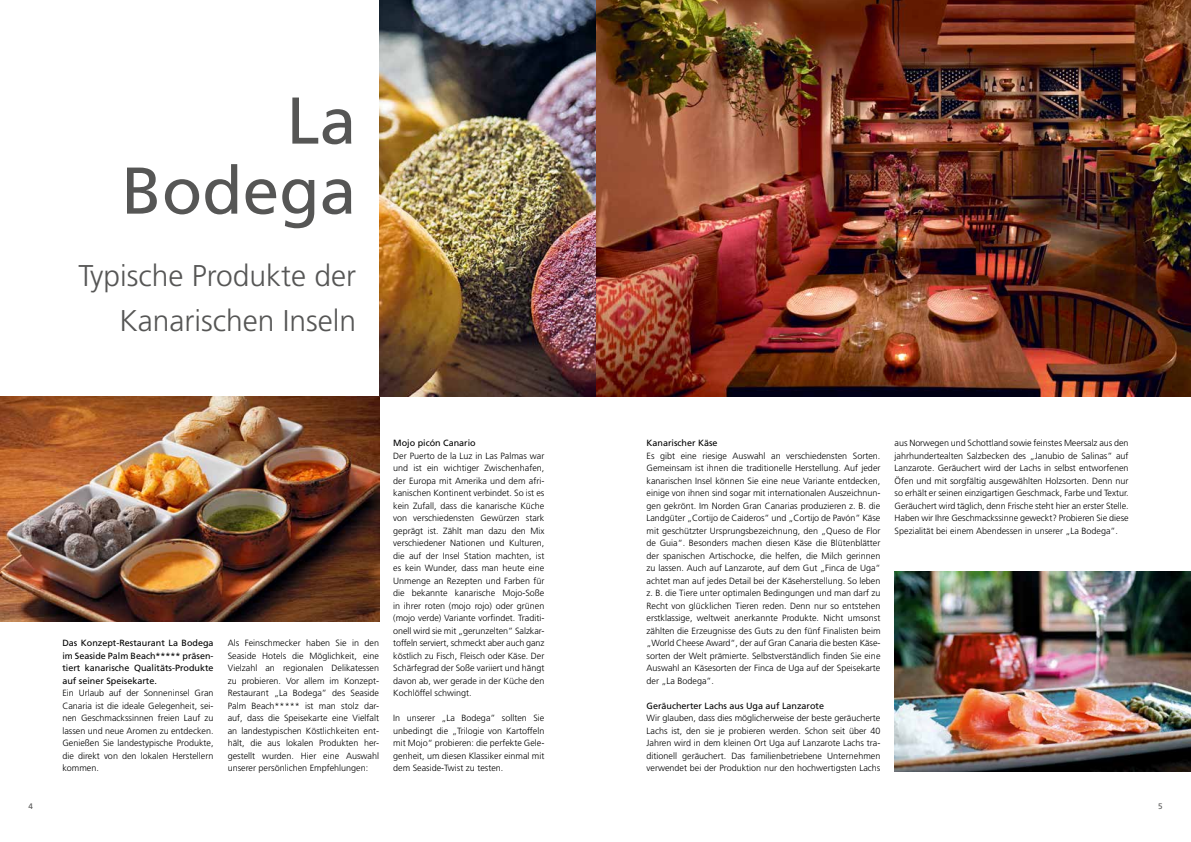
<style>
.page{position:relative;width:1191px;height:842px;background:#fff}
.page>*{position:absolute;margin:0;border:0;box-sizing:border-box;transform-origin:0 0}
.t1{font:66px/70px "Frutiger";color:#565655;text-align:right}
.t2{font:300 30px/45px "Frutiger";color:#565655;text-align:right}
.t3{font:300 9px/12.5px "Frutiger";color:#000;text-align:justify}
.t4{font:9px/12.5px "Frutiger";color:#000;text-align:justify}
.t5{font:8px "Frutiger";color:#565655}
</style>
<div class="page">
<img style="left:379px;top:0;width:812px;height:396px">
<img style="left:0;top:396px;width:379px;height:225px">
<img style="left:894px;top:571px;width:297px;height:200px">
<h1 class="t1" style="left:121px;top:85px;width:236px">La<br>Bodega</h1>
<h2 class="t2" style="left:78px;top:253px;width:279px">Typische Produkte der<br>Kanarischen Inseln</h2>
<p class="t4" style="left:62px;top:636px;width:153px">Das Konzept-Restaurant La Bodega im Seaside Palm Beach***** präsen&shy;tiert kanarische Qualitäts-Produkte auf seiner Speisekarte.</p>
<p class="t3" style="left:62px;top:687px;width:153px">Ein Urlaub auf der Sonneninsel Gran Canaria ist die ideale Gelegenheit, sei&shy;nen Geschmackssinnen freien Lauf zu lassen und neue Aromen zu entdecken.<br>Genießen Sie landestypische Produkte, die direkt von den lokalen Herstellern kommen.</p>
<p class="t3" style="left:228px;top:637px;width:153px">Als Feinschmecker haben Sie in den Seaside Hotels die Möglichkeit, eine Vielzahl an regionalen Delikatessen zu probieren. Vor allem im Konzept-Restaurant „La Bodega” des Seaside Palm Beach***** ist man stolz dar&shy;auf, dass die Speisekarte eine Vielfalt an landestypischen Köstlichkeiten ent&shy;hält, die aus lokalen Produkten her&shy;gestellt wurden. Hier eine Auswahl unserer persönlichen Empfehlungen:</p>
<p class="t4" style="left:393px;top:437px;width:84px">Mojo picón Canario</p>
<p class="t3" style="left:393px;top:449px;width:153px">Der Puerto de la Luz in Las Palmas war und ist ein wichtiger Zwischenhafen, der Europa mit Amerika und dem afri&shy;kanischen Kontinent verbindet. So ist es kein Zufall, dass die kanarische Küche von verschiedensten Gewürzen stark geprägt ist. Zählt man dazu den Mix verschiedener Nationen und Kulturen, die auf der Insel Station machten, ist es kein Wunder, dass man heute eine Unmenge an Rezepten und Farben für die bekannte kanarische Mojo-Soße in ihrer roten (mojo rojo) oder grünen (mojo verde) Variante vorfindet. Traditi&shy;onell wird sie mit „gerunzelten” Salzkar&shy;toffeln serviert, schmeckt aber auch ganz köstlich zu Fisch, Fleisch oder Käse. Der Schärfegrad der Soße variiert und hängt davon ab, wer gerade in der Küche den Kochlöffel schwingt.</p>
<p class="t3" style="left:393px;top:712px;width:153px">In unserer „La Bodega” sollten Sie unbedingt die „Trilogie von Kartoffeln mit Mojo“ probieren: die perfekte Gele&shy;genheit, um diesen Klassiker einmal mit dem Seaside-Twist zu testen.</p>
<p class="t4" style="left:646px;top:437px;width:73px">Kanarischer Käse</p>
<p class="t3" style="left:646px;top:449px;width:235px">Es gibt eine riesige Auswahl an verschiedensten Sorten.<br>Gemeinsam ist ihnen die traditionelle Herstellung. Auf jeder kanarischen Insel können Sie eine neue Variante entdecken, einige von ihnen sind sogar mit internationalen Auszeichnun&shy;gen gekrönt. Im Norden Gran Canarias produzieren z. B. die Landgüter „Cortijo de Caideros” und „Cortijo de Pavón” Käse mit geschützter Ursprungsbezeichnung, den „Queso de Flor de Guia“. Besonders machen diesen Käse die Blütenblätter der spanischen Artischocke, die helfen, die Milch gerinnen zu lassen. Auch auf Lanzarote, auf dem Gut „Finca de Uga“ achtet man auf jedes Detail bei der Käseherstellung. So leben z. B. die Tiere unter optimalen Bedingungen und man darf zu Recht von glücklichen Tieren reden. Denn nur so entstehen erstklassige, weltweit anerkannte Produkte. Nicht umsonst zählten die Erzeugnisse des Guts zu den fünf Finalisten beim „World Cheese Award“, der auf Gran Canaria die besten Käse&shy;sorten der Welt prämierte. Selbstverständlich finden Sie eine Auswahl an Käsesorten der Finca de Uga auf der Speisekarte der „La Bodega”.</p>
<p class="t4" style="left:646px;top:699px;width:179px">Geräucherter Lachs aus Uga auf Lanzarote</p>
<p class="t3" style="left:646px;top:712px;width:235px">Wir glauben, dass dies möglicherweise der beste geräucherte Lachs ist, den sie je probieren werden. Schon seit über 40<br>Jahren wird in dem kleinen Ort Uga auf Lanzarote Lachs tra&shy;ditionell geräuchert. Das familienbetriebene Unternehmen verwendet bei der Produktion nur den hochwertigsten Lachs</p>
<p class="t3" style="left:894px;top:437px;width:235px">aus Norwegen und Schottland sowie feinstes Meersalz aus den jahrhundertealten Salzbecken des „Janubio de Salinas” auf Lanzarote. Geräuchert wird der Lachs in selbst entworfenen Öfen und mit sorgfältig ausgewählten Holzsorten. Denn nur so erhält er seinen einzigartigen Geschmack, Farbe und Textur.<br>Geräuchert wird täglich, denn Frische steht hier an erster Stelle.<br>Haben wir Ihre Geschmackssinne geweckt? Probieren Sie diese Spezialität bei einem Abendessen in unserer „La Bodega”.</p>
<p class="t5" style="left:28px;top:801px;width:6px">4</p>
<p class="t5" style="left:1158px;top:801px;width:6px">5</p>
</div>
